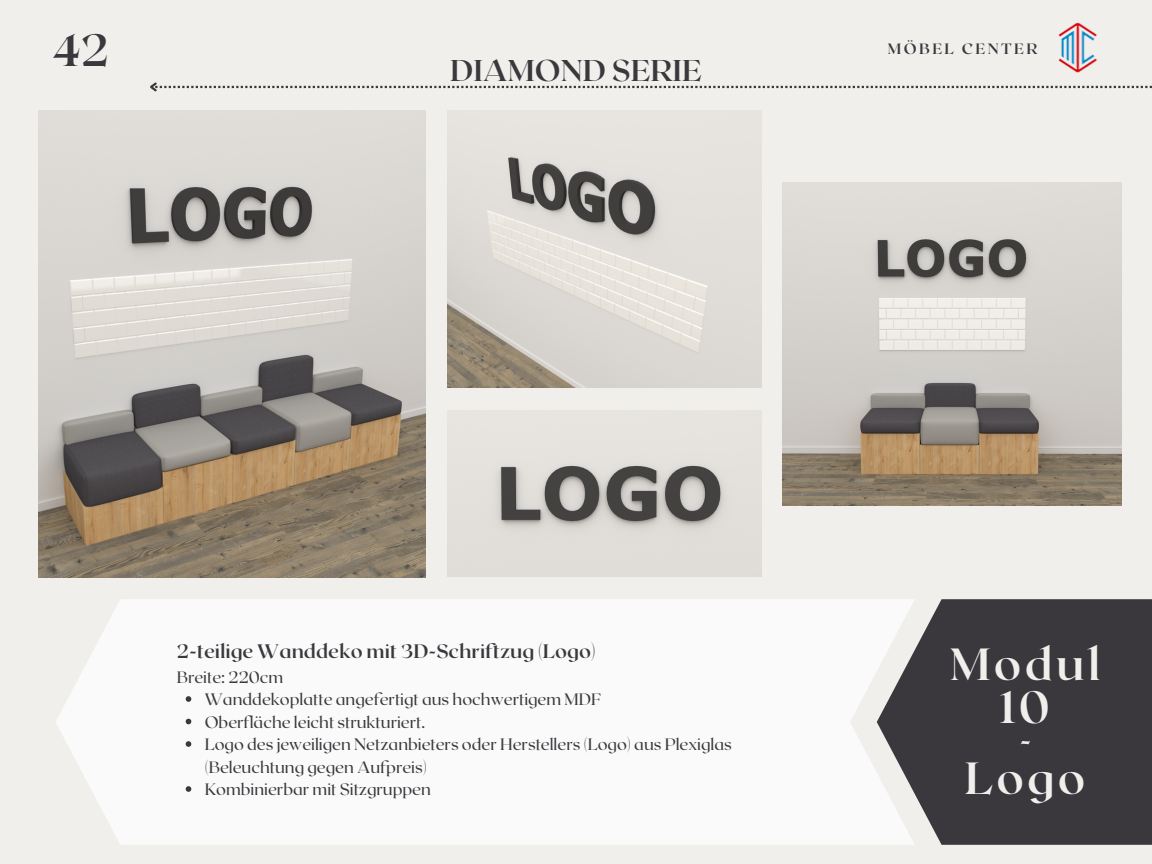
<style>
.page{position:relative;width:1152px;height:864px;background:#f0efec}
.page>*{position:absolute;margin:0;border:0;box-sizing:border-box;transform-origin:0 0}
.t1{font:700 45px "Roxborough CF";letter-spacing:.07em;color:#f0efec}
.t2{font:700 45px "Roxborough CF";color:#3a383d}
.t3{font:700 30px "Roxborough CF";color:#3a383d}
.t4{font:700 30px "Roxborough CF";color:#f0efec}
.t5{font:700 19.5px "Roxborough CF";color:#3a383d}
.t6{font:16.5px/22.5px "Roxborough CF";color:#3a383d}
.t7{font:700 15px "Roxborough CF";letter-spacing:.16em;color:#3a383d}
</style>
<div class="page">
<img style="left:1058px;top:22px;width:40px;height:51px">
<svg style="left:150px;top:82px;width:1002px;height:10px"></svg>
<div style="left:915px;top:599px;width:237px;height:246px;background:#3a383d"></div>
<svg style="left:56px;top:599px;width:859px;height:246px;fill:#fbfafa"></svg>
<img style="left:448px;top:110px;width:314px;height:277px">
<img style="left:39px;top:110px;width:387px;height:467px">
<img style="left:783px;top:182px;width:338px;height:323px">
<img style="left:448px;top:410px;width:314px;height:167px">
<svg style="left:186px;top:696px;width:5px;height:6px"></svg>
<svg style="left:186px;top:719px;width:5px;height:5px"></svg>
<svg style="left:186px;top:741px;width:5px;height:6px"></svg>
<svg style="left:186px;top:786px;width:5px;height:6px"></svg>
<p class="t2" style="left:52px;top:21px;width:59px">42</p>
<p class="t7" style="left:888px;top:39px;width:151px">MÖBEL CENTER</p>
<p class="t3" style="left:450px;top:51px;width:253px">DIAMOND SERIE</p>
<p class="t5" style="left:177px;top:638px;width:421px">2-teilige Wanddeko mit 3D-Schriftzug (Logo)</p>
<p class="t6" style="left:177px;top:665px;width:108px">Breite: 220cm</p>
<p class="t6" style="left:205px;top:687px;width:398px">Wanddekoplatte angefertigt aus hochwertigem MDF</p>
<p class="t6" style="left:205px;top:710px;width:222px">Oberfläche leicht strukturiert.</p>
<p class="t6" style="left:205px;top:732px;width:529px">Logo des jeweiligen Netzanbieters oder Herstellers (Logo) aus Plexiglas (Beleuchtung gegen Aufpreis)</p>
<p class="t6" style="left:205px;top:777px;width:228px">Kombinierbar mit Sitzgruppen</p>
<p class="t1" style="left:950px;top:635px;width:152px">Modul</p>
<p class="t1" style="left:1000px;top:678px;width:51px">10</p>
<p class="t4" style="left:1020px;top:721px;width:14px">-</p>
<p class="t1" style="left:965px;top:749px;width:122px">Logo</p>
</div>
